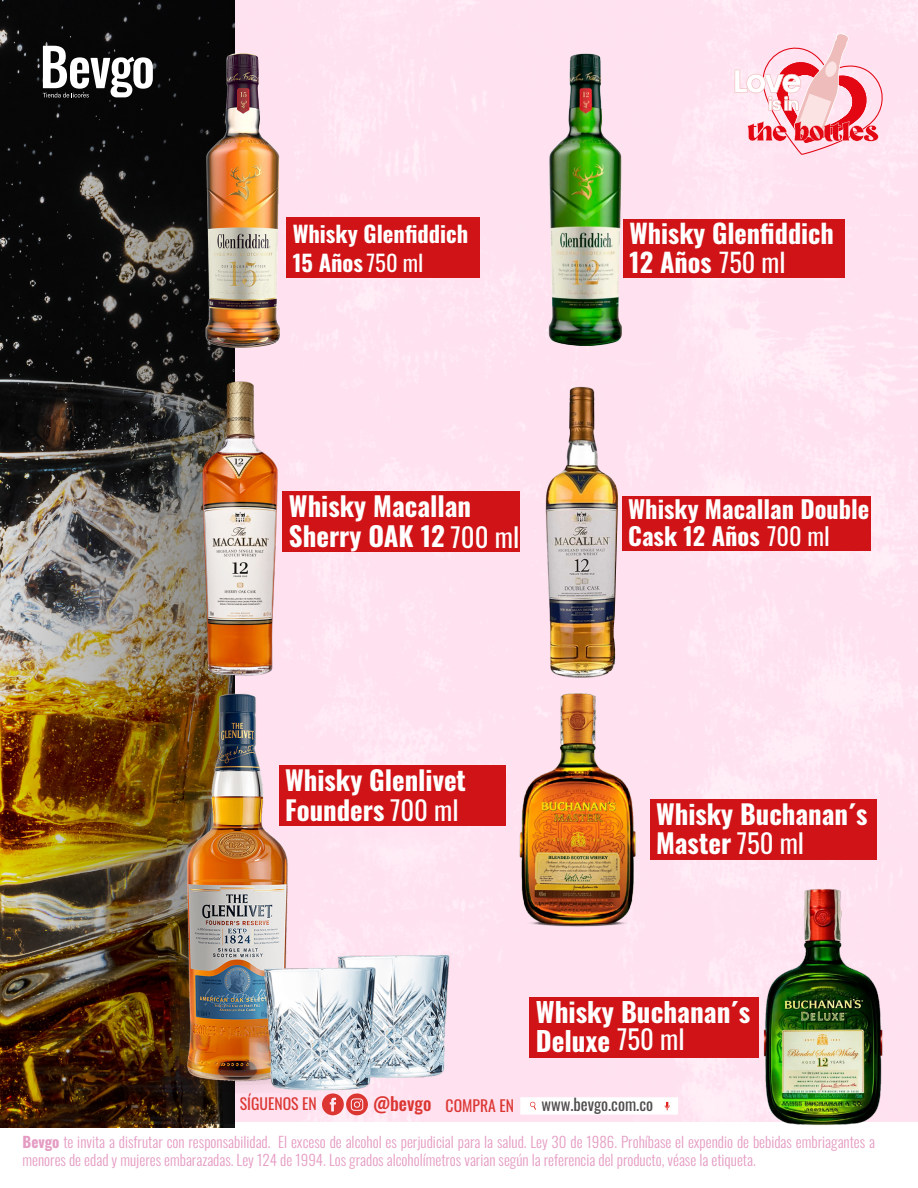
<style>
.page{position:relative;width:918px;height:1188px;background:#fff}
.page>*{position:absolute;margin:0;border:0;box-sizing:border-box;transform-origin:0 0}
.t1{font:700 27.15px/29.8px "Oswald";color:#fff}
.t2{font:700 26.85px/29.5px "Oswald";color:#fff}
.t3{font:700 26.7px/29.4px "Oswald";color:#fff}
.t4{font:700 26.25px/29px "Oswald";color:#fff}
.t5{font:700 24.45px/26.8px "Oswald";color:#fff}
.t6{font:700 22.65px/29.4px "Oswald";color:#fff}
.t7{font:16.5px "Oswald";color:#4f4c4c}
.t8{font:15.75px "Oswald";color:#db3632}
.t9{font:300 15px/18px "Oswald";color:#e59cc3}
.s1{font-weight:400}
.s2{font-weight:400;font-size:26.7px}
.s3{font-weight:500;font-size:18.3px}
.s4{font-weight:700}
</style>
<div class="page">
<div style="left:234px;top:0;width:684px;height:1122px;background:#ffe2f0"></div>
<svg style="left:735px;top:33px;width:148px;height:123px;background:#f8bcc6"></svg>
<div style="left:623px;top:219px;width:222px;height:59px;background:#d01317"></div>
<img style="left:540px;top:45px;width:89px;height:315px">
<div style="left:623px;top:496px;width:248px;height:55px;background:#d01317"></div>
<img style="left:540px;top:383px;width:79px;height:298px">
<img style="left:0;top:0;width:234px;height:1124px">
<svg style="left:43px;top:46px;width:110px;height:51px"></svg>
<div style="left:286px;top:217px;width:194px;height:60px;background:#d01317"></div>
<img style="left:200px;top:48px;width:86px;height:305px">
<div style="left:283px;top:492px;width:237px;height:60px;background:#d01317"></div>
<img style="left:200px;top:375px;width:81px;height:305px">
<img style="left:516px;top:689px;width:123px;height:241px">
<div style="left:650px;top:799px;width:226px;height:60px;background:#d01317"></div>
<img style="left:179px;top:689px;width:275px;height:411px">
<div style="left:279px;top:766px;width:227px;height:60px;background:#d01317"></div>
<img style="left:761px;top:887px;width:124px;height:238px">
<div style="left:529px;top:997px;width:230px;height:61px;background:#d01317"></div>
<svg style="left:322px;top:1093px;width:46px;height:22px"></svg>
<div style="left:520px;top:1097px;width:158px;height:18px;background:#fff"></div>
<svg style="left:530px;top:1101px;width:6px;height:9px"></svg>
<svg style="left:665px;top:1102px;width:5px;height:8px"></svg>
<h3 class="t6" style="left:293px;top:220px;width:177px">Whisky Glenfiddich<br>15 Años <span class="s1">750 ml</span></h3>
<h3 class="t4" style="left:630px;top:220px;width:206px">Whisky Glenfiddich<br>12 Años <span class="s1">750 ml</span></h3>
<h2 class="t2" style="left:289px;top:493px;width:232px">Whisky Macallan<br>Sherry OAK 12 <span class="s1">700 ml</span></h2>
<h3 class="t5" style="left:628px;top:497px;width:243px">Whisky Macallan Double<br>Cask 12 Años <span class="s1">700 ml</span></h3>
<h3 class="t3" style="left:285px;top:768px;width:182px">Whisky Glenlivet<br>Founders <span class="s1">700 ml</span></h3>
<h3 class="t3" style="left:656px;top:801px;width:213px">Whisky Buchanan´s<br>Master <span class="s1">750 ml</span></h3>
<h1 class="t1" style="left:536px;top:998px;width:216px">Whisky Buchanan´s<br>Deluxe <span class="s2">750 ml</span></h1>
<p class="t8" style="left:240px;top:1090px;width:79px">SÍGUENOS EN</p>
<p class="t8" style="left:373px;top:1091px;width:142px"><span class="s3">@bevgo</span> COMPRA EN</p>
<p class="t7" style="left:541px;top:1090px;width:113px">www.bevgo.com.co</p>
<p class="t9" style="left:23px;top:1131px;width:854px"><span class="s4">Bevgo</span> te invita a disfrutar con responsabilidad. El exceso de alcohol es perjudicial para la salud. Ley 30 de 1986. Prohíbase el expendio de bebidas embriagantes a menores de edad y mujeres embarazadas. Ley 124 de 1994. Los grados alcoholímetros varian según la referencia del producto, véase la etiqueta.</p>
</div>
